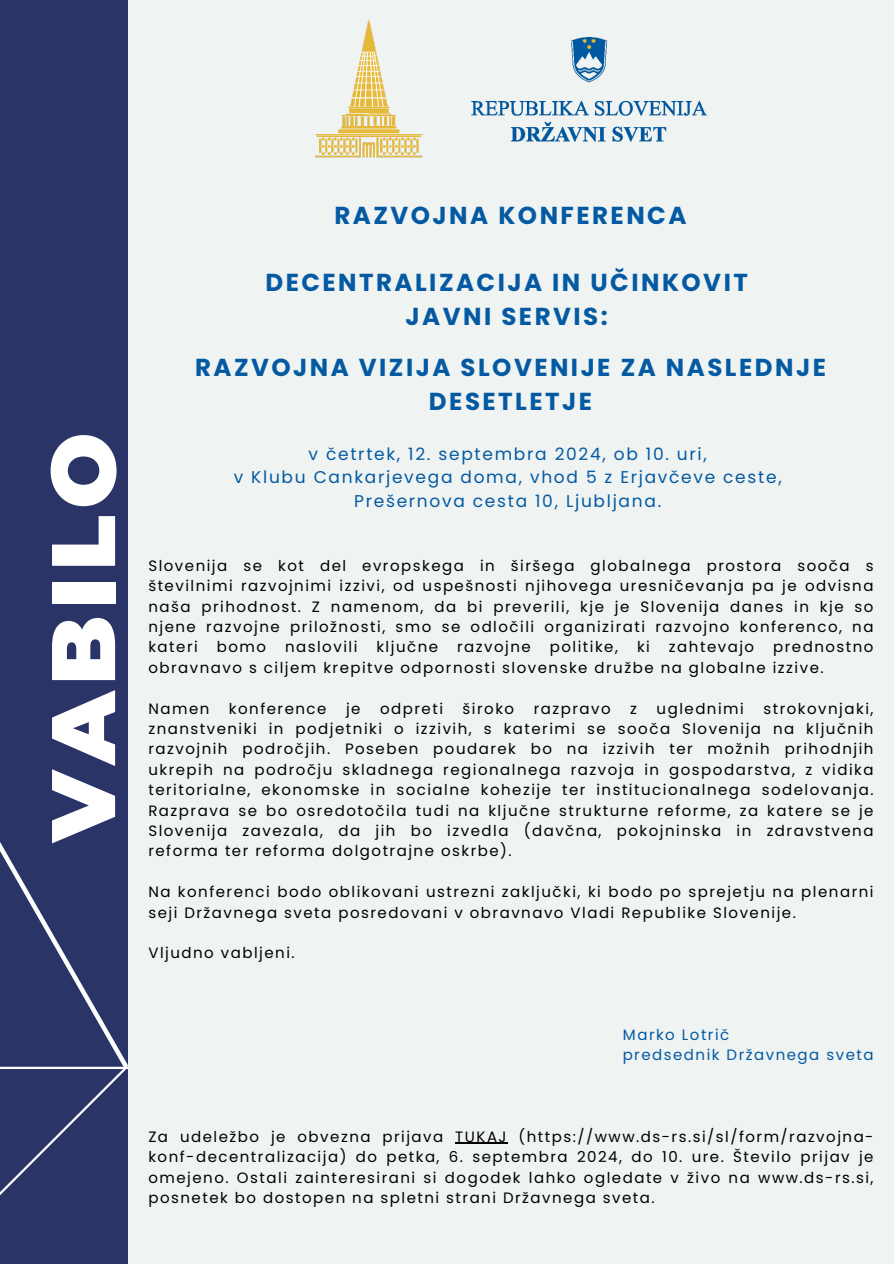
<style>
.page{position:relative;width:894px;height:1264px;background:#fff}
.page>*{position:absolute;margin:0;border:0;box-sizing:border-box;transform-origin:0 0}
.t1{font:900 90px "Montserrat";color:#fff}
.t2{font:700 24.45px/33.6px "Poppins";letter-spacing:.1em;color:#045aa2;text-align:center}
.t3{font:16.95px/23.4px "Poppins";letter-spacing:.1em;color:#045aa2;text-align:center}
.t4{font:15px/20.4px "Poppins";letter-spacing:.1em;color:#000;text-align:justify}
.t5{font:15px "Poppins";letter-spacing:.1em;color:#045aa2}
</style>
<div class="page">
<div style="left:0;top:0;width:893px;height:1263px;background:#eff3f2"></div>
<div style="left:0;top:0;width:127px;height:1263px;background:#2b3467"></div>
<hr style="left:455px;top:1142px;width:53px;height:1px;background:#000">
<img style="left:315px;top:20px;width:391px;height:138px">
<svg style="left:0;top:70px;width:128px;height:993px"></svg>
<svg style="left:0;top:1063px;width:128px;height:200px"></svg>
<p class="t1" style="left:28px;top:841px;width:411px;rotate:-90deg">VABILO</p>
<h1 class="t2" style="left:334px;top:199px;width:353px">RAZVOJNA KONFERENCA</h1>
<h2 class="t2" style="left:265px;top:266px;width:484px">DECENTRALIZACIJA IN UČINKOVIT<br>JAVNI SERVIS:</h2>
<h2 class="t2" style="left:195px;top:350px;width:632px">RAZVOJNA VIZIJA SLOVENIJE ZA NASLEDNJE<br>DESETLETJE</h2>
<h2 class="t3" style="left:234px;top:442px;width:549px">v četrtek, 12. septembra 2024, ob 10. uri,<br>v Klubu Cankarjevega doma, vhod 5 z Erjavčeve ceste,<br>Prešernova cesta 10, Ljubljana.</h2>
<h3 class="t4" style="left:148px;top:555px;width:726px">Slovenija se kot del evropskega in širšega globalnega prostora sooča s številnimi razvojnimi izzivi, od uspešnosti njihovega uresničevanja pa je odvisna naša prihodnost. Z namenom, da bi preverili, kje je Slovenija danes in kje so njene razvojne priložnosti, smo se odločili organizirati razvojno konferenco, na kateri</h3>
<h3 class="t4" style="left:217px;top:637px;width:51px">bomo</h3>
<h3 class="t4" style="left:285px;top:637px;width:74px">naslovili</h3>
<h3 class="t4" style="left:376px;top:637px;width:63px">ključne</h3>
<h3 class="t4" style="left:457px;top:637px;width:75px">razvojne</h3>
<h3 class="t4" style="left:549px;top:637px;width:70px">politike,</h3>
<h3 class="t4" style="left:637px;top:637px;width:14px">ki</h3>
<h3 class="t4" style="left:668px;top:637px;width:87px">zahtevajo</h3>
<h3 class="t4" style="left:148px;top:637px;width:726px;text-indent:624px">prednostno obravnavo s ciljem krepitve odpornosti slovenske družbe na globalne izzive.</h3>
<p class="t4" style="left:148px;top:698px;width:62px">Namen</p>
<p class="t4" style="left:229px;top:698px;width:99px">konference</p>
<p class="t4" style="left:346px;top:698px;width:16px">je</p>
<p class="t4" style="left:380px;top:698px;width:64px">odpreti</p>
<p class="t4" style="left:462px;top:698px;width:53px">široko</p>
<p class="t4" style="left:533px;top:698px;width:78px">razpravo</p>
<p class="t4" style="left:630px;top:698px;width:8px">z</p>
<p class="t4" style="left:656px;top:698px;width:89px">uglednimi</p>
<p class="t4" style="left:148px;top:698px;width:726px;text-indent:615px">strokovnjaki, znanstveniki in podjetniki o izzivih, s katerimi se sooča Slovenija na ključnih razvojnih področjih. Poseben poudarek bo na izzivih ter možnih prihodnjih ukrepih na področju skladnega regionalnega razvoja in gospodarstva, z vidika teritorialne, ekonomske in socialne kohezije ter institucionalnega sodelovanja.<br>Razprava se bo osredotočila tudi na ključne strukturne reforme, za katere se je Slovenija zavezala, da jih bo izvedla (davčna, pokojninska in zdravstvena reforma ter reforma dolgotrajne oskrbe).</p>
<p class="t4" style="left:148px;top:881px;width:726px">Na konferenci bodo oblikovani ustrezni zaključki, ki bodo po sprejetju na plenarni seji Državnega sveta posredovani v obravnavo Vladi Republike Slovenije.</p>
<p class="t4" style="left:148px;top:942px;width:148px">Vljudno vabljeni.</p>
<p class="t5" style="left:622px;top:1024px;width:108px">Marko Lotrič</p>
<p class="t5" style="left:622px;top:1044px;width:252px">predsednik Državnega sveta</p>
<p class="t4" style="left:148px;top:1126px;width:726px">Za udeležbo je obvezna prijava TUKAJ (https://www.ds-rs.si/sl/form/razvojna&shy;konf-decentralizacija) do petka, 6. septembra 2024, do 10. ure. Število prijav je omejeno. Ostali zainteresirani si dogodek lahko ogledate v živo na www.ds-rs.si, posnetek bo dostopen na spletni strani Državnega sveta.</p>
</div>
